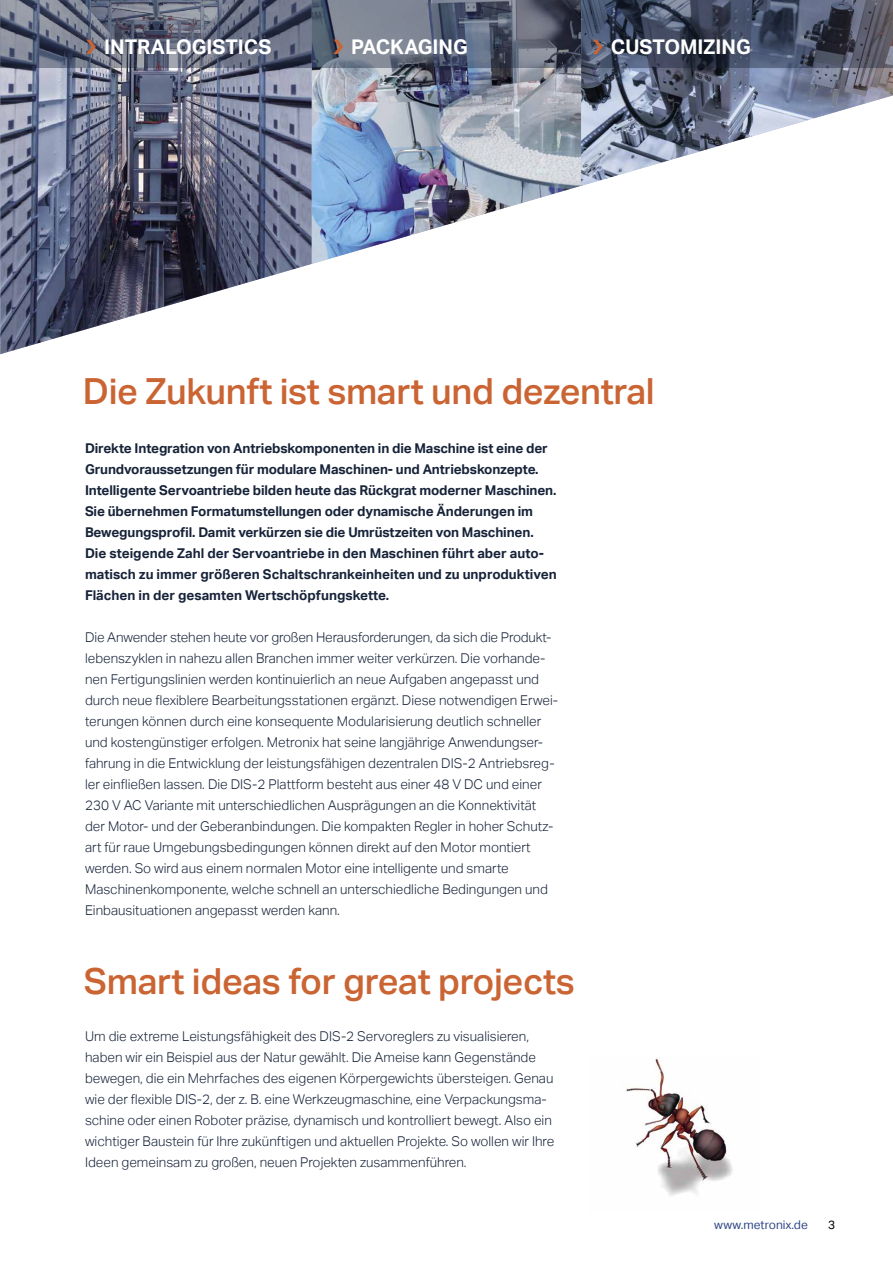
<style>
.page{position:relative;width:893px;height:1263px;background:#fff}
.page>*{position:absolute;margin:0;border:0;box-sizing:border-box;transform-origin:0 0}
.t1{font:500 36px "Aktiv Grotesk";letter-spacing:-.01em;color:#cb6433}
.t2{font:700 20.25px "Aktiv Grotesk";color:#fff}
.t3{font:300 13.5px/21px "Aktiv Grotesk";color:#172339}
.t4{font:700 13.5px/21px "Aktiv Grotesk";letter-spacing:-.01em;color:#172339}
.t5{font:12px "Aktiv Grotesk";color:#324987}
.t6{font:12px "Aktiv Grotesk";color:#000}
</style>
<div class="page">
<img style="left:626px;top:1058px;width:107px;height:138px">
<img style="left:1px;top:68px;width:311px;height:286px">
<img style="left:0;top:0;width:1px;height:354px">
<img style="left:312px;top:68px;width:269px;height:196px">
<img style="left:581px;top:68px;width:312px;height:118px">
<svg style="left:0;top:0;width:893px;height:68px;background:#565d70"></svg>
<svg style="left:86px;top:39px;width:10px;height:15px"></svg>
<svg style="left:334px;top:39px;width:9px;height:15px"></svg>
<svg style="left:593px;top:39px;width:10px;height:15px"></svg>
<h2 class="t2" style="left:104px;top:35px;width:169px">INTRALOGISTICS</h2>
<h2 class="t2" style="left:351px;top:35px;width:118px">PACKAGING</h2>
<h2 class="t2" style="left:611px;top:35px;width:141px">CUSTOMIZING</h2>
<h1 class="t1" style="left:83px;top:371px;width:573px">Die Zukunft ist smart und dezentral</h1>
<p class="t4" style="left:85px;top:438px;width:473px">Direkte Integration von Antriebskomponenten in die Maschine ist eine der Grundvoraussetzungen für modulare Maschinen- und Antriebskonzepte.<br>Intelligente Servoantriebe bilden heute das Rückgrat moderner Maschinen.<br>Sie übernehmen Formatumstellungen oder dynamische Änderungen im Bewegungsprofil. Damit verkürzen sie die Umrüstzeiten von Maschinen.<br>Die steigende Zahl der Servoantriebe in den Maschinen führt aber auto&shy;matisch zu immer größeren Schaltschrankeinheiten und zu unproduktiven Flächen in der gesamten Wertschöpfungskette.</p>
<p class="t3" style="left:85px;top:627px;width:475px">Die Anwender stehen heute vor großen Herausforderungen, da sich die Produkt&shy;lebenszyklen in nahezu allen Branchen immer weiter verkürzen. Die vorhande&shy;nen Fertigungslinien werden kontinuierlich an neue Aufgaben angepasst und durch neue flexiblere Bearbeitungsstationen ergänzt. Diese notwendigen Erwei&shy;terungen können durch eine konsequente Modularisierung deutlich schneller und kostengünstiger erfolgen. Metronix hat seine langjährige Anwendungser&shy;fahrung in die Entwicklung der leistungsfähigen dezentralen DIS-2 Antriebsreg&shy;ler einfließen lassen. Die DIS-2 Plattform besteht aus einer 48 V DC und einer 230 V AC Variante mit unterschiedlichen Ausprägungen an die Konnektivität der Motor- und der Geberanbindungen. Die kompakten Regler in hoher Schutz&shy;art für raue Umgebungsbedingungen können direkt auf den Motor montiert werden. So wird aus einem normalen Motor eine intelligente und smarte Maschinenkomponente, welche schnell an unterschiedliche Bedingungen und Einbausituationen angepasst werden kann.</p>
<h1 class="t1" style="left:84px;top:960px;width:492px">Smart ideas for great projects</h1>
<p class="t3" style="left:85px;top:1026px;width:471px">Um die extreme Leistungsfähigkeit des DIS-2 Servoreglers zu visualisieren, haben wir ein Beispiel aus der Natur gewählt. Die Ameise kann Gegenstände bewegen, die ein Mehrfaches des eigenen Körpergewichts übersteigen. Genau wie der flexible DIS-2, der z. B. eine Werkzeugmaschine, eine Verpackungsma&shy;schine oder einen Roboter präzise, dynamisch und kontrolliert bewegt. Also ein wichtiger Baustein für Ihre zukünftigen und aktuellen Projekte. So wollen wir Ihre Ideen gemeinsam zu großen, neuen Projekten zusammenführen.</p>
<p class="t5" style="left:714px;top:1218px;width:95px">www.metronix.de</p>
<p class="t6" style="left:828px;top:1218px;width:9px">3</p>
</div>
